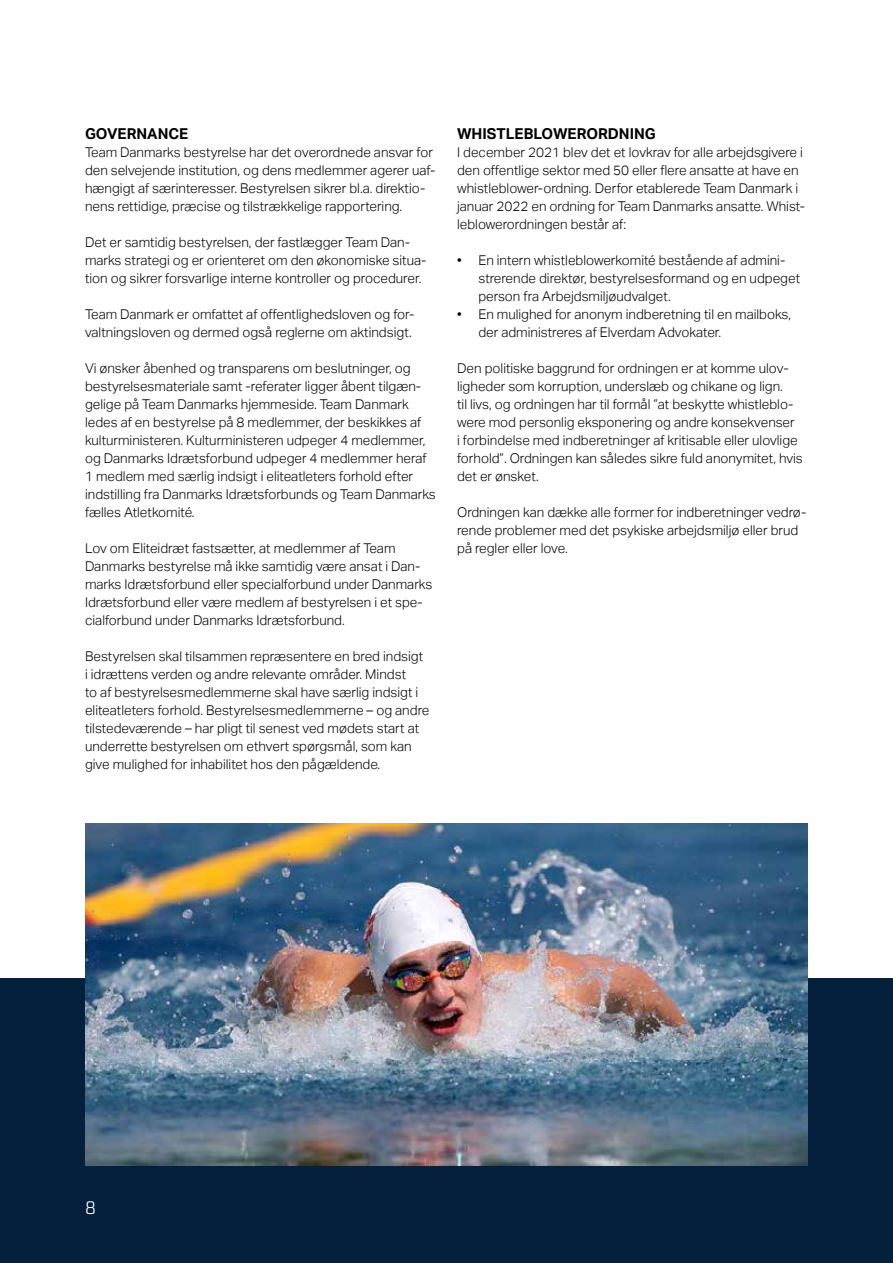
<style>
.page{position:relative;width:893px;height:1263px;background:#fff}
.page>*{position:absolute;margin:0;border:0;box-sizing:border-box;transform-origin:0 0}
.t1{font:18px "Team Danmark 4";color:#fff}
.t2{font:700 15px "Aktiv Grotesk";color:#000}
.t3{font:300 13.5px/18px "Aktiv Grotesk";color:#000}
</style>
<div class="page">
<div style="left:0;top:978px;width:893px;height:285px;background:#05203c"></div>
<img style="left:85px;top:823px;width:723px;height:342px">
<p class="t2" style="left:85px;top:125px;width:105px">GOVERNANCE</p>
<p class="t3" style="left:85px;top:143px;width:352px">Team Danmarks bestyrelse har det overordnede ansvar for den selvejende institution, og dens medlemmer agerer uaf&shy;hængigt af særinteresser. Bestyrelsen sikrer bl.a. direktio&shy;nens rettidige, præcise og tilstrækkelige rapportering.</p>
<p class="t3" style="left:85px;top:233px;width:343px">Det er samtidig bestyrelsen, der fastlægger Team Dan&shy;marks strategi og er orienteret om den økonomiske situa&shy;tion og sikrer forsvarlige interne kontroller og procedurer.</p>
<p class="t3" style="left:85px;top:305px;width:331px">Team Danmark er omfattet af offentlighedsloven og for&shy;valtningsloven og dermed også reglerne om aktindsigt.</p>
<p class="t3" style="left:85px;top:359px;width:352px">Vi ønsker åbenhed og transparens om beslutninger, og bestyrelsesmateriale samt -referater ligger åbent tilgæn&shy;gelige på Team Danmarks hjemmeside. Team Danmark ledes af en bestyrelse på 8 medlemmer, der beskikkes af kulturministeren. Kulturministeren udpeger 4 medlemmer, og Danmarks Idrætsforbund udpeger 4 medlemmer heraf 1 medlem med særlig indsigt i eliteatleters forhold efter indstilling fra Danmarks Idrætsforbunds og Team Danmarks fælles Atletkomité.</p>
<p class="t3" style="left:85px;top:539px;width:349px">Lov om Eliteidræt fastsætter, at medlemmer af Team Danmarks bestyrelse må ikke samtidig være ansat i Dan&shy;marks Idrætsforbund eller specialforbund under Danmarks Idrætsforbund eller være medlem af bestyrelsen i et spe&shy;cialforbund under Danmarks Idrætsforbund.</p>
<p class="t3" style="left:85px;top:647px;width:346px">Bestyrelsen skal tilsammen repræsentere en bred indsigt<br>i idrættens verden og andre relevante områder. Mindst<br>to af bestyrelsesmedlemmerne skal have særlig indsigt i eliteatleters forhold. Bestyrelsesmedlemmerne – og andre tilstedeværende – har pligt til senest ved mødets start at underrette bestyrelsen om ethvert spørgsmål, som kan give mulighed for inhabilitet hos den pågældende.</p>
<p class="t2" style="left:457px;top:125px;width:200px">WHISTLEBLOWERORDNING</p>
<p class="t3" style="left:457px;top:143px;width:349px">I december 2021 blev det et lovkrav for alle arbejdsgivere i den offentlige sektor med 50 eller flere ansatte at have en whistleblower-ordning. Derfor etablerede Team Danmark i januar 2022 en ordning for Team Danmarks ansatte. Whist&shy;leblowerordningen består af:</p>
<p class="t3" style="left:478px;top:251px;width:323px;text-indent:-21px">• En intern whistleblowerkomité bestående af admini&shy;strerende direktør, bestyrelsesformand og en udpeget person fra Arbejdsmiljøudvalget.</p>
<p class="t3" style="left:478px;top:305px;width:314px;text-indent:-21px">• En mulighed for anonym indberetning til en mailboks, der administreres af Elverdam Advokater.</p>
<p class="t3" style="left:457px;top:359px;width:347px">Den politiske baggrund for ordningen er at komme ulov&shy;ligheder som korruption, underslæb og chikane og lign.<br>til livs, og ordningen har til formål ”at beskytte whistleblo&shy;were mod personlig eksponering og andre konsekvenser<br>i forbindelse med indberetninger af kritisable eller ulovlige forhold”. Ordningen kan således sikre fuld anonymitet, hvis det er ønsket.</p>
<p class="t3" style="left:457px;top:503px;width:351px">Ordningen kan dække alle former for indberetninger vedrø&shy;rende problemer med det psykiske arbejdsmiljø eller brud på regler eller love.</p>
<h1 class="t1" style="left:85px;top:1199px;width:12px">8</h1>
</div>
